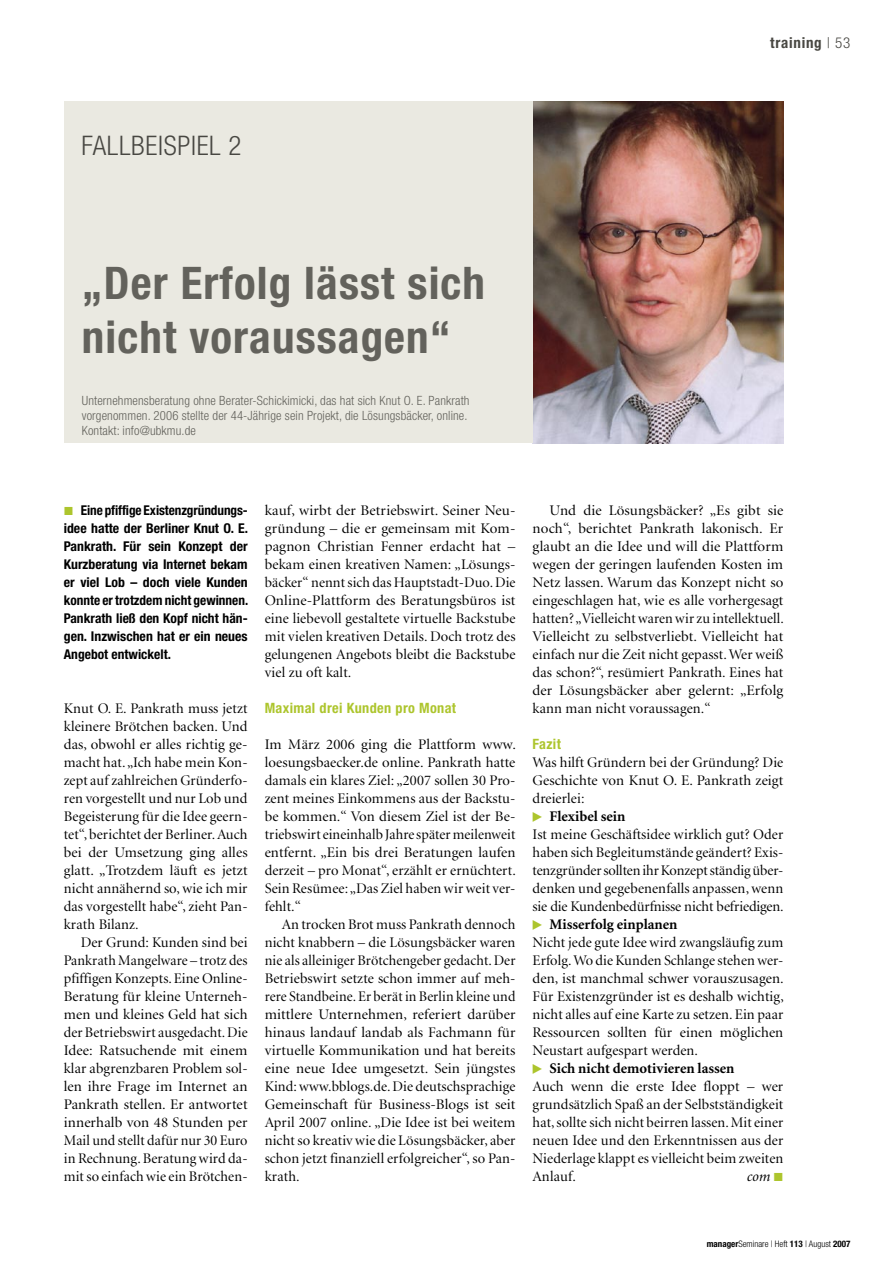
<style>
.page{position:relative;width:893px;height:1263px;background:#fff}
.page>*{position:absolute;margin:0;border:0;box-sizing:border-box;transform-origin:0 0}
._3_1_News_Head{font:700 condensed 45px/54px "Helvetica Neue LT";letter-spacing:.025em;color:#63625c}
._3_2_News_Stichzeile{font:300 condensed 27px "Helvetica Neue LT";letter-spacing:.025em;color:#484742}
.t1{font:700 condensed 15px "Helvetica Neue LT";letter-spacing:.05em;color:#484742}
._1_4_Fließ_Einzug{font:14.7px/18px "Minion Display";letter-spacing:.01em;color:#000;text-align:justify}
._1_4_Fließ{font:14.7px/18px "Minion Display";letter-spacing:.01em;color:#000;text-align:justify}
._1_4_Fließ-2{font:700 14.7px "Minion";color:#000}
._1_4_Fließ-3{font:italic 14.7px "Minion";color:#000}
.Zwischentitel{font:700 condensed 14.25px "Helvetica Neue LT";letter-spacing:.025em;color:#adc52d}
._1_4_Fließ-4{font:700 condensed 13.5px/18px "Helvetica Neue LT";color:#000;text-align:justify}
._1_7_1_BildLegende_Kasten{font:300 condensed 12.75px "Helvetica Neue LT";letter-spacing:.01em;color:#63625c}
.t2{font:300 condensed 9px "Helvetica Neue LT";color:#000}
.s1{font-weight:300}
.s2{font-weight:700}
</style>
<div class="page">
<img style="left:533px;top:101px;width:250px;height:342px">
<div style="left:64px;top:101px;width:469px;height:342px;background:#eae9e1"></div>
<p class="_3_2_News_Stichzeile" style="left:82px;top:130px;width:162px">FALLBEISPIEL 2</p>
<p class="t1" style="left:770px;top:34px;width:82px">training <span class="s1">| 53</span></p>
<p class="_3_1_News_Head" style="left:82px;top:255px;width:405px">„Der Erfolg lässt sich nicht voraussagen“</p>
<p class="_1_7_1_BildLegende_Kasten" style="left:82px;top:393px;width:389px">Unternehmensberatung ohne Berater-Schickimicki, das hat sich Knut O. E. Pankrath</p>
<p class="_1_7_1_BildLegende_Kasten" style="left:82px;top:408px;width:387px">vorgenommen. 2006 stellte der 44-Jährige sein Projekt, die Lösungsbäcker, online.</p>
<p class="_1_7_1_BildLegende_Kasten" style="left:82px;top:423px;width:116px">Kontakt: info@ubkmu.de</p>
<p class="_1_4_Fließ-4" style="left:64px;top:501px;width:186px;text-indent:17px">Eine pfiffige Existenzgründungs&shy;idee hatte der Berliner Knut O. E.<br>Pankrath. Für sein Konzept der Kurzberatung via Internet bekam er viel Lob – doch viele Kunden konnte er trotzdem nicht gewinnen.<br>Pankrath ließ den Kopf nicht hän&shy;gen. Inzwischen hat er ein neues Angebot entwickelt.</p>
<p class="_1_4_Fließ" style="left:64px;top:700px;width:185px">Knut O. E. Pankrath muss jetzt kleinere Brötchen backen. Und das, obwohl er alles richtig ge&shy;macht hat. „Ich habe mein Kon&shy;zept auf zahlreichen Gründerfo&shy;ren vorgestellt und nur Lob und Begeisterung für die Idee geern&shy;tet“, berichtet der Berliner. Auch bei der Umsetzung ging alles glatt. „Trotzdem läuft es jetzt nicht annähernd so, wie ich mir das vorgestellt habe“, zieht Pan&shy;krath Bilanz.</p>
<p class="_1_4_Fließ_Einzug" style="left:64px;top:934px;width:185px;text-indent:17px">Der Grund: Kunden sind bei Pankrath Mangelware – trotz des pfiffigen Konzepts. Eine Online-Beratung für kleine Unterneh&shy;men und kleines Geld hat sich der Betriebswirt ausgedacht. Die Idee: Ratsuchende mit einem klar abgrenzbaren Problem sol&shy;len ihre Frage im Internet an Pankrath stellen. Er antwortet innerhalb von 48 Stunden per Mail und stellt dafür nur 30 Euro in Rechnung. Beratung wird da&shy;mit so einfach wie ein Brötchen-</p>
<p class="_1_4_Fließ_Einzug" style="left:265px;top:502px;width:252px">kauf, wirbt der Betriebswirt. Seiner Neu&shy;gründung – die er gemeinsam mit Kom&shy;pagnon Christian Fenner erdacht hat – bekam einen kreativen Namen: „Lösungs&shy;bäcker“ nennt sich das Hauptstadt-Duo. Die Online-Plattform des Beratungsbüros ist eine liebevoll gestaltete virtuelle Backstube mit vielen kreativen Details. Doch trotz des gelungenen Angebots bleibt die Backstube viel zu oft kalt.</p>
<p class="Zwischentitel" style="left:265px;top:699px;width:193px">Maximal drei Kunden pro Monat</p>
<p class="_1_4_Fließ" style="left:265px;top:736px;width:253px">Im März 2006 ging die Plattform www. loesungsbaecker.de online. Pankrath hatte damals ein klares Ziel: „2007 sollen 30 Pro&shy;zent meines Einkommens aus der Backstu&shy;be kommen.“ Von diesem Ziel ist der Be&shy;triebswirt eineinhalb Jahre später meilenweit entfernt. „Ein bis drei Beratungen laufen derzeit – pro Monat“, erzählt er ernüchtert.<br>Sein Resümee: „Das Ziel haben wir weit ver&shy;fehlt.“</p>
<p class="_1_4_Fließ_Einzug" style="left:265px;top:916px;width:252px;text-indent:17px">An trocken Brot muss Pankrath dennoch nicht knabbern – die Lösungsbäcker waren nie als alleiniger Brötchengeber gedacht. Der Betriebswirt setzte schon immer auf meh&shy;rere Standbeine. Er berät in Berlin kleine und mittlere Unternehmen, referiert darüber hinaus landauf landab als Fachmann für virtuelle Kommunikation und hat bereits eine neue Idee umgesetzt. Sein jüngstes Kind: www.bblogs.de. Die deutschsprachige Gemeinschaft für Business-Blogs ist seit April 2007 online. „Die Idee ist bei weitem nicht so kreativ wie die Lösungsbäcker, aber schon jetzt finanziell erfolgreicher“, so Pan&shy;krath.</p>
<p class="_1_4_Fließ_Einzug" style="left:533px;top:502px;width:253px;text-indent:17px">Und die Lösungsbäcker? „Es gibt sie noch“, berichtet Pankrath lakonisch. Er glaubt an die Idee und will die Plattform wegen der geringen laufenden Kosten im Netz lassen. Warum das Konzept nicht so eingeschlagen hat, wie es alle vorhergesagt hatten? „Vielleicht waren wir zu intellektuell.<br>Vielleicht zu selbstverliebt. Vielleicht hat einfach nur die Zeit nicht gepasst. Wer weiß das schon?“, resümiert Pankrath. Eines hat der Lösungsbäcker aber gelernt: „Erfolg kann man nicht voraussagen.“</p>
<p class="Zwischentitel" style="left:533px;top:735px;width:30px">Fazit</p>
<p class="_1_4_Fließ" style="left:533px;top:754px;width:252px">Was hilft Gründern bei der Gründung? Die Geschichte von Knut O. E. Pankrath zeigt dreierlei:</p>
<p class="_1_4_Fließ-2" style="left:550px;top:809px;width:77px">Flexibel sein</p>
<p class="_1_4_Fließ" style="left:533px;top:826px;width:253px">Ist meine Geschäftsidee wirklich gut? Oder haben sich Begleitumstände geändert? Exis&shy;tenzgründer sollten ihr Konzept ständig über&shy;denken und gegebenenfalls anpassen, wenn sie die Kundenbedürfnisse nicht befriedigen.</p>
<p class="_1_4_Fließ-2" style="left:550px;top:917px;width:129px">Misserfolg einplanen</p>
<p class="_1_4_Fließ" style="left:533px;top:934px;width:253px">Nicht jede gute Idee wird zwangsläufig zum Erfolg. Wo die Kunden Schlange stehen wer&shy;den, ist manchmal schwer vorauszusagen.<br>Für Existenzgründer ist es deshalb wichtig, nicht alles auf eine Karte zu setzen. Ein paar Ressourcen sollten für einen möglichen Neustart aufgespart werden.</p>
<p class="_1_4_Fließ-2" style="left:550px;top:1061px;width:186px">Sich nicht demotivieren lassen</p>
<p class="_1_4_Fließ" style="left:533px;top:1078px;width:252px">Auch wenn die erste Idee floppt – wer grundsätzlich Spaß an der Selbstständigkeit hat, sollte sich nicht beirren lassen. Mit einer neuen Idee und den Erkenntnissen aus der Niederlage klappt es vielleicht beim zweiten Anlauf.</p>
<p class="_1_4_Fließ-3" style="left:746px;top:1169px;width:25px">com</p>
<p class="t2" style="left:707px;top:1238px;width:145px"><span class="s2">manager</span>Seminare | Heft <span class="s2">113</span> | August <span class="s2">2007</span></p>
</div>
